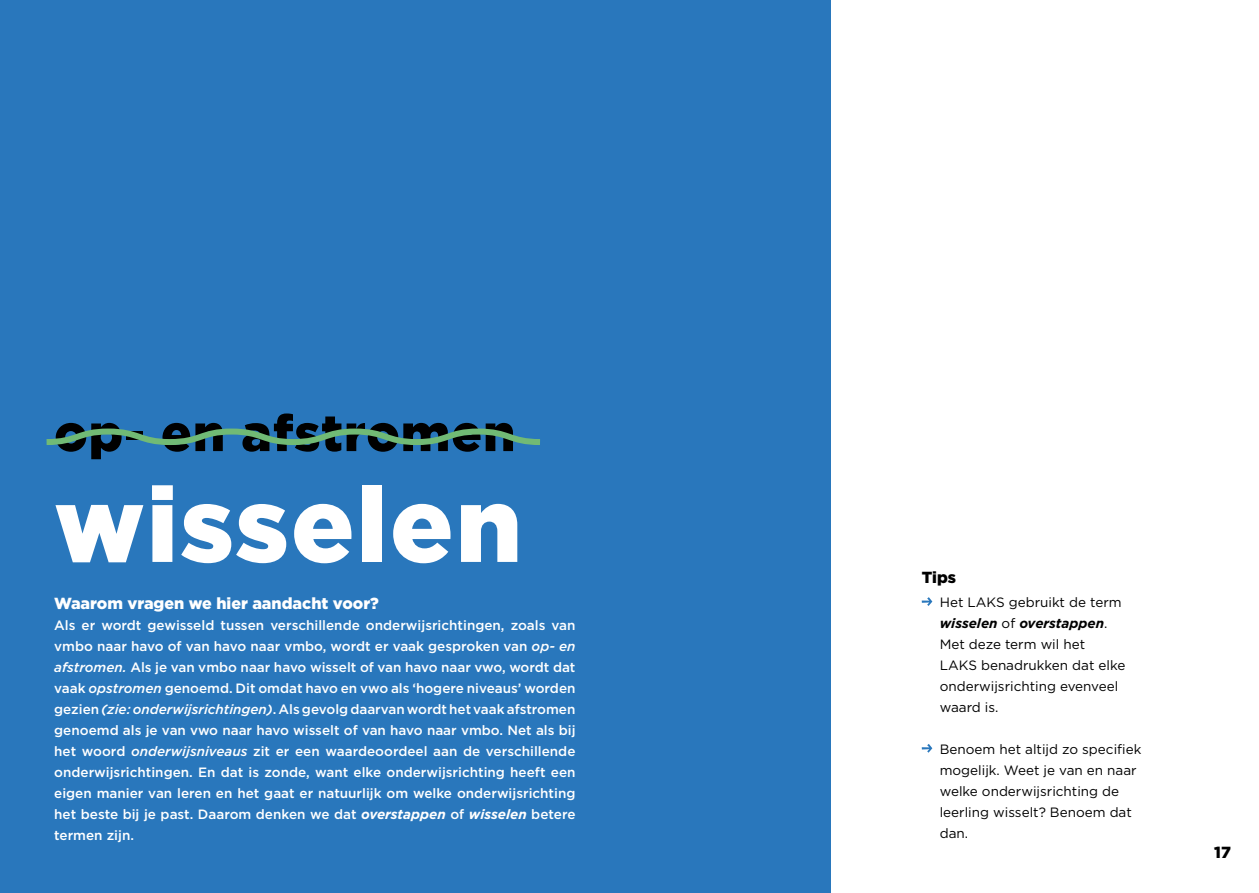
<style>
.page{position:relative;width:1259px;height:893px;background:#fff}
.page>*{position:absolute;margin:0;border:0;box-sizing:border-box;transform-origin:0 0}
.t1{font:900 105px "Gotham";letter-spacing:.02em;color:#fff}
.t2{font:900 51px "Gotham";letter-spacing:.02em;color:#000}
.t3{font:900 16.05px "Gotham";color:#fff}
.t4{font:900 16.05px "Gotham";color:#000}
.t5{font:500 13.5px/21px "Gotham";color:#fff;text-align:justify}
.t6{font:13.5px/21px "Gotham";color:#000}
.s1{font-style:italic}
.s2{font-weight:700;font-style:italic}
</style>
<div class="page">
<div style="left:0;top:0;width:830px;height:893px;background:#2977bc"></div>
<svg style="left:921px;top:597px;width:11px;height:9px"></svg>
<svg style="left:921px;top:744px;width:11px;height:9px"></svg>
<svg style="left:46px;top:428px;width:494px;height:17px"></svg>
<h2 class="t2" style="left:54px;top:398px;width:463px">op- en afstromen</h2>
<h1 class="t1" style="left:54px;top:452px;width:469px">wisselen</h1>
<p class="t3" style="left:54px;top:592px;width:326px">Waarom vragen we hier aandacht voor?</p>
<p class="t5" style="left:54px;top:614px;width:523px">Als er wordt gewisseld tussen verschillende onderwijsrichtingen, zoals van vmbo naar havo of van havo naar vmbo, wordt er vaak gesproken van <span class="s1">op- en afstromen.</span> Als je van vmbo naar havo wisselt of van havo naar vwo, wordt dat vaak <span class="s1">opstromen</span> genoemd. Dit omdat havo en vwo als ‘hogere niveaus’ worden gezien <span class="s1">(zie: onderwijsrichtingen)</span>. Als gevolg daarvan wordt het vaak afstromen genoemd als je van vwo naar havo wisselt of van havo naar vmbo. Net als bij het woord <span class="s1">onderwijsniveaus</span> zit er een waardeoordeel aan de verschillende onderwijsrichtingen. En dat is zonde, want elke onderwijsrichting heeft een eigen manier van leren en het gaat er natuurlijk om welke onderwijsrichting het beste bij je past. Daarom denken we dat <span class="s2">overstappen</span> of <span class="s2">wisselen</span> betere termen zijn.</p>
<p class="t4" style="left:921px;top:566px;width:36px">Tips</p>
<p class="t6" style="left:939px;top:591px;width:187px">Het LAKS gebruikt de term <span class="s2">wisselen</span> of <span class="s2">overstappen</span>.<br>Met deze term wil het<br>LAKS benadrukken dat elke onderwijsrichting evenveel waard is.</p>
<p class="t6" style="left:939px;top:738px;width:203px">Benoem het altijd zo specifiek mogelijk. Weet je van en naar welke onderwijsrichting de leerling wisselt? Benoem dat dan.</p>
<p class="t4" style="left:1214px;top:842px;width:18px">17</p>
</div>
